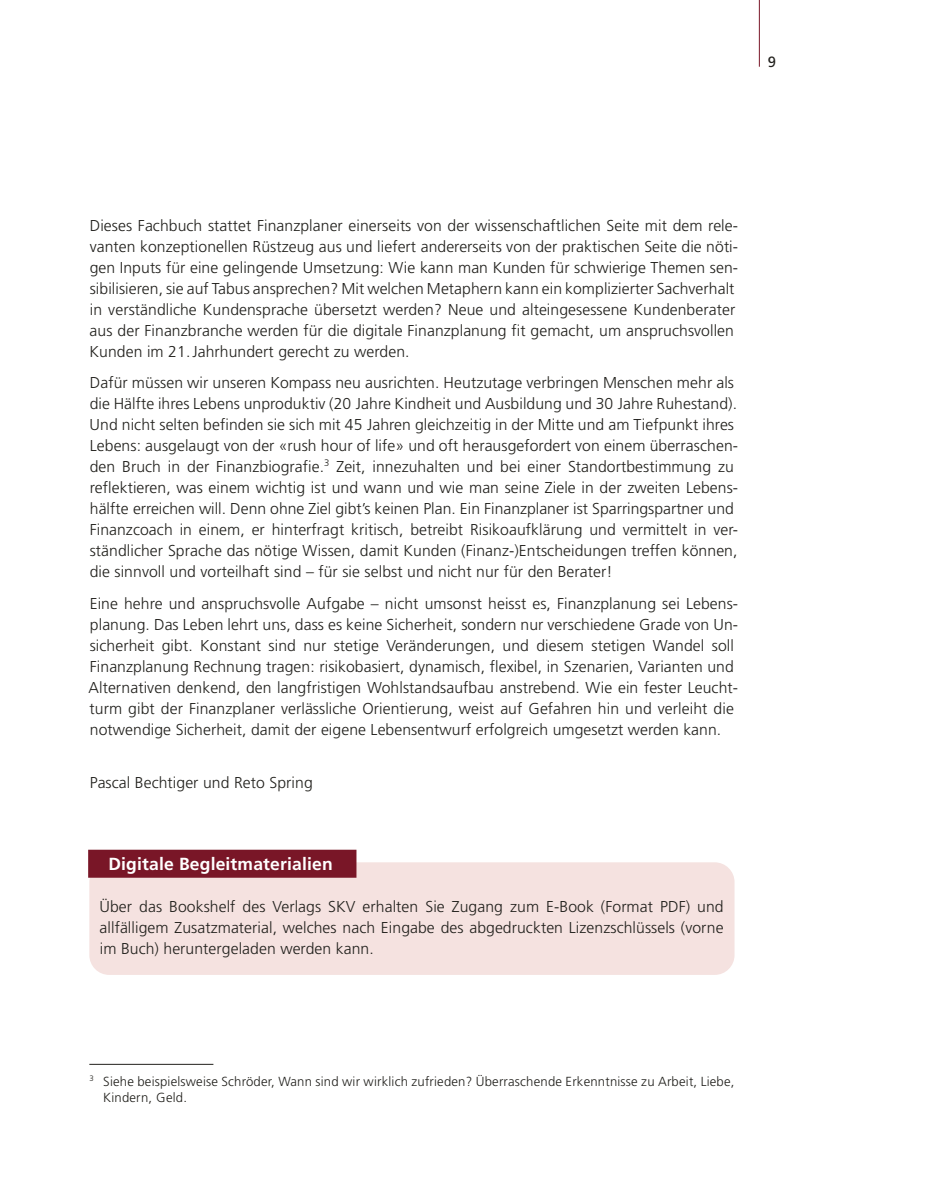
<style>
.page{position:relative;width:943px;height:1191px;background:#fff}
.page>*{position:absolute;margin:0;border:0;box-sizing:border-box;transform-origin:0 0}
.t1{font:700 17.5px "Frutiger LT Std";letter-spacing:.01em;color:#fff}
.t2{font:300 15.75px/21px "Frutiger LT Std";letter-spacing:.005em;color:#21201c}
.t3{font:14.88px "Frutiger LT Std";color:#21201c}
.t4{font:300 13.12px/15.8px "Frutiger LT Std";letter-spacing:.015em;color:#21201c}
</style>
<div class="page">
<hr style="left:759px;top:0;width:1px;height:67px;background:#791627">
<hr style="left:89px;top:1064px;width:124px;height:1px;background:#21201c">
<div style="left:89px;top:862px;width:645px;height:113px;background:#f5e2e0;border-radius:20px"></div>
<div style="left:88px;top:849px;width:268px;height:28px;background:#791627"></div>
<p class="t3" style="left:767px;top:53px;width:10px">9</p>
<p class="t2" style="left:90px;top:215px;width:650px">Dieses Fachbuch stattet Finanzplaner einerseits von der wissenschaftlichen Seite mit dem rele&shy;vanten konzeptionellen Rüstzeug aus und liefert andererseits von der praktischen Seite die nöti&shy;gen Inputs für eine gelingende Umsetzung: Wie kann man Kunden für schwierige Themen sen&shy;sibilisieren, sie auf Tabus ansprechen? Mit welchen Metaphern kann ein komplizierter Sachverhalt in verständliche Kundensprache übersetzt werden? Neue und alteingesessene Kundenberater aus der Finanzbranche werden für die digitale Finanzplanung fit gemacht, um anspruchsvollen Kunden im 21.Jahrhundert gerecht zu werden.</p>
<p class="t2" style="left:90px;top:373px;width:650px">Dafür müssen wir unseren Kompass neu ausrichten. Heutzutage verbringen Menschen mehr als die Hälfte ihres Lebens unproduktiv (20 Jahre Kindheit und Ausbildung und 30 Jahre Ruhestand).<br>Und nicht selten befinden sie sich mit 45 Jahren gleichzeitig in der Mitte und am Tiefpunkt ihres Lebens: ausgelaugt von der «rush hour of life» und oft herausgefordert von einem überraschen&shy;den Bruch in der Finanzbiografie.<sup>3</sup> Zeit, innezuhalten und bei einer Standortbestimmung zu reflektieren, was einem wichtig ist und wann und wie man seine Ziele in der zweiten Lebens&shy;hälfte erreichen will. Denn ohne Ziel gibt’s keinen Plan. Ein Finanzplaner ist Sparringspartner und Finanzcoach in einem, er hinterfragt kritisch, betreibt Risikoaufklärung und vermittelt in ver&shy;ständlicher Sprache das nötige Wissen, damit Kunden (Finanz-)Entscheidungen treffen können, die sinnvoll und vorteilhaft sind – für sie selbst und nicht nur für den Berater!</p>
<p class="t2" style="left:88px;top:593px;width:651px">Eine hehre und anspruchsvolle Aufgabe – nicht umsonst heisst es, Finanzplanung sei Lebens-- planung. Das Leben lehrt uns, dass es keine Sicherheit, sondern nur verschiedene Grade von Un&shy;sicherheit gibt. Konstant sind nur stetige Veränderungen, und diesem stetigen Wandel soll Finanzplanung Rechnung tragen: risikobasiert, dynamisch, flexibel, in Szenarien, Varianten und Alternativen denkend, den langfristigen Wohlstandsaufbau anstrebend. Wie ein fester Leucht&shy;turm gibt der Finanzplaner verlässliche Orientierung, weist auf Gefahren hin und verleiht die notwendige Sicherheit, damit der eigene Lebensentwurf erfolgreich umgesetzt werden kann.</p>
<p class="t2" style="left:90px;top:771px;width:224px">Pascal Bechtiger und Reto Spring</p>
<p class="t1" style="left:108px;top:854px;width:226px">Digitale Begleitmaterialien</p>
<p class="t2" style="left:99px;top:896px;width:625px;text-align:justify">Über das Bookshelf des Verlags SKV erhalten Sie Zugang zum E-Book (Format PDF) und allfälligem Zusatzmaterial, welches nach Eingabe des abgedruckten Lizenzschlüssels (vorne im Buch) heruntergeladen werden kann.</p>
<p class="t4" style="left:103px;top:1073px;width:632px;text-indent:-14px"><sup>3</sup> Siehe beispielsweise Schröder, Wann sind wir wirklich zufrieden? Überraschende Erkenntnisse zu Arbeit, Liebe,<br>Kindern, Geld.</p>
</div>
